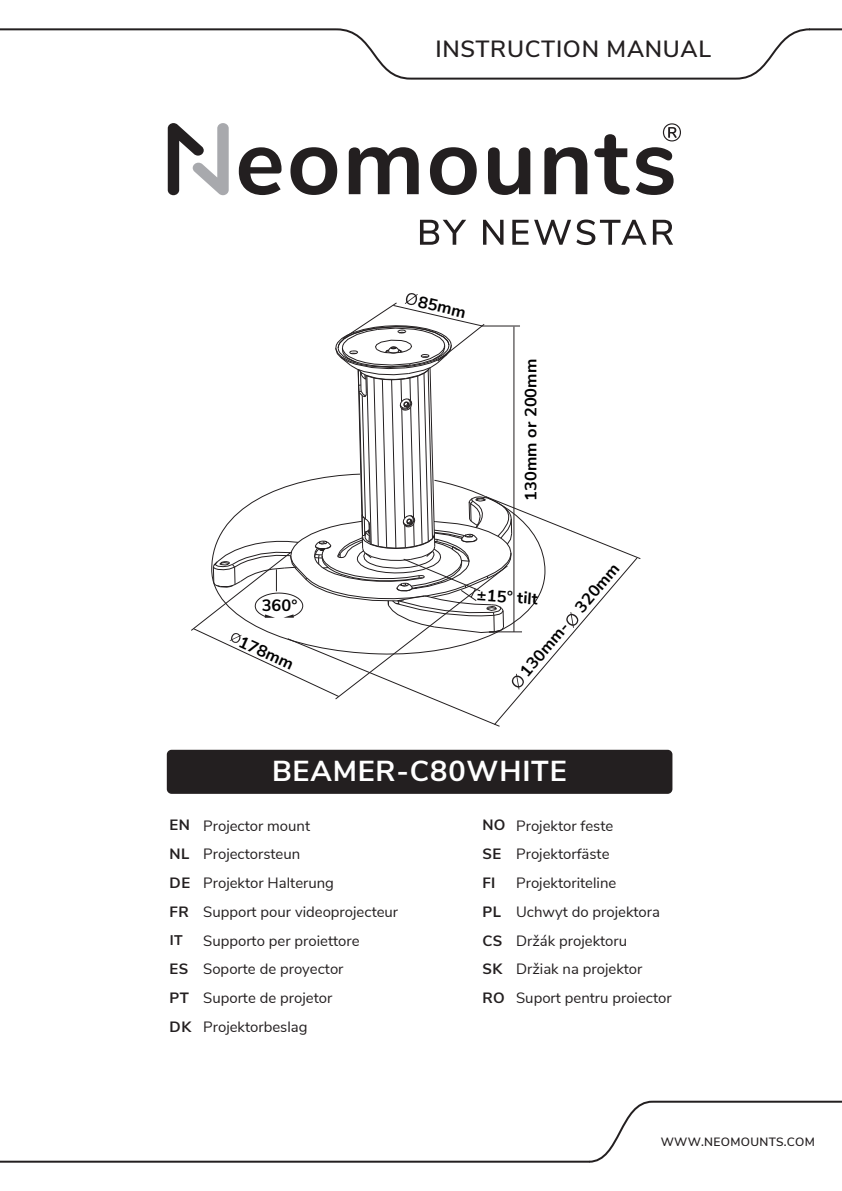
<style>
.page{position:relative;width:842px;height:1191px;background:#fff}
.page>*{position:absolute;margin:0;border:0;box-sizing:border-box;transform-origin:0 0}
.t1{font:700 28.8px "Nunito Sans";letter-spacing:.03em;color:#fff}
.t2{font:600 23.4px "Nunito Sans";letter-spacing:.03em;color:#231f20}
.t3{font:700 16.4px "Nunito Sans";letter-spacing:.005em;color:#000001}
.t4{font:15px/28.8px "Nunito Sans";color:#231f20}
.t5{font:700 15px/28.8px "Nunito Sans";letter-spacing:.03em;color:#231f20}
.t6{font:700 14px "Nunito Sans";color:#231f20}
.t7{font:600 12px "Nunito Sans";letter-spacing:.03em;color:#231f20}
</style>
<div class="page">
<svg style="left:636px;top:147px;width:38px;height:48px"></svg>
<svg style="left:663px;top:123px;width:18px;height:18px"></svg>
<svg style="left:168px;top:123px;width:61px;height:72px"></svg>
<svg style="left:349px;top:147px;width:70px;height:47px"></svg>
<svg style="left:290px;top:147px;width:47px;height:48px"></svg>
<svg style="left:430px;top:147px;width:47px;height:48px"></svg>
<svg style="left:594px;top:134px;width:36px;height:61px"></svg>
<svg style="left:544px;top:147px;width:43px;height:47px"></svg>
<svg style="left:488px;top:147px;width:42px;height:48px"></svg>
<svg style="left:239px;top:147px;width:43px;height:48px"></svg>
<svg style="left:420px;top:219px;width:253px;height:26px"></svg>
<div style="left:168px;top:750px;width:504px;height:43px;background:#231f20;border-radius:4px"></div>
<div style="left:167px;top:750px;width:505px;height:44px;border:1px solid #231f20;border-radius:4px"></div>
<svg style="left:191px;top:293px;width:450px;height:434px"></svg>
<svg style="left:0;top:1100px;width:842px;height:63px"></svg>
<svg style="left:0;top:28px;width:842px;height:52px"></svg>
<h2 class="t2" style="left:435px;top:32px;width:277px">INSTRUCTION MANUAL</h2>
<p class="t3" style="left:262px;top:593px;width:37px">360°</p>
<p class="t3" style="left:245px;top:630px;width:60px;rotate:25deg">178mm</p>
<p class="t3" style="left:421px;top:290px;width:50px;rotate:13deg">85mm</p>
<p class="t3" style="left:519px;top:501px;width:144px;rotate:-90deg">130mm or 200mm</p>
<p class="t3" style="left:514px;top:667px;width:145px;rotate:-50deg">130mm- 320mm</p>
<p class="t3" style="left:478px;top:582px;width:63px;rotate:4deg">±15° tilt</p>
<h1 class="t1" style="left:272px;top:750px;width:296px">BEAMER-C80WHITE</h1>
<p class="t5" style="left:170px;top:810px;width:22px;text-align:justify">EN NL DE FR</p>
<p class="t6" style="left:170px;top:930px;width:14px">IT</p>
<p class="t5" style="left:170px;top:954px;width:23px">ES<br>PT<br>DK</p>
<p class="t4" style="left:203px;top:810px;width:197px">Projector mount<br>Projectorsteun<br>Projektor Halterung<br>Support pour videoprojecteur<br>Supporto per proiettore<br>Soporte de proyector<br>Suporte de projetor<br>Projektorbeslag</p>
<p class="t5" style="left:482px;top:810px;width:25px">NO<br>SE<br>FI<br>PL<br>CS<br>SK<br>RO</p>
<p class="t4" style="left:516px;top:810px;width:157px">Projektor feste<br>Projektorfäste<br>Projektoriteline<br>Uchwyt do projektora<br>Držák projektoru<br>Držiak na projektor<br>Suport pentru proiector</p>
<p class="t7" style="left:661px;top:1133px;width:156px">WWW.NEOMOUNTS.COM</p>
</div>
